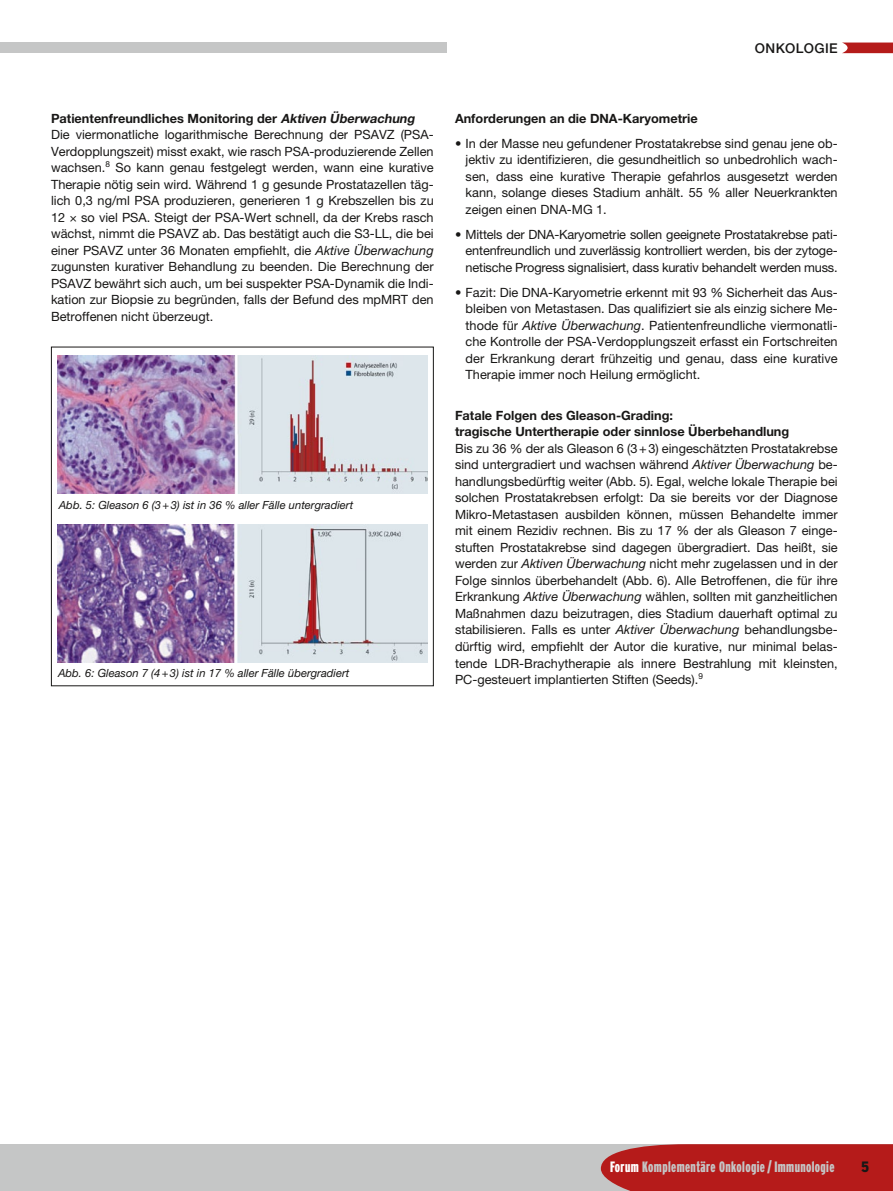
<style>
.page{position:relative;width:893px;height:1191px;background:#fff}
.page>*{position:absolute;margin:0;border:0;box-sizing:border-box;transform-origin:0 0}
.t1{font:900 extra-condensed 15px "Interstate";letter-spacing:.025em;color:#c5c6c6}
.t2{font:900 condensed 15px "Interstate";color:#181716}
.t3{font:500 13.5px "Helvetica Neue";letter-spacing:.025em;color:#181716}
.t4{font:12.75px/16.5px "Helvetica Neue";color:#181716;text-align:justify}
.t5{font:700 12.75px/16.5px "Helvetica Neue";color:#181716}
.t6{font:italic 11.25px "Helvetica Neue";color:#181716}
.s1{font-weight:700}
.s2{font-weight:700;font-style:italic}
.s3{font-style:italic}
.s4{color:#fff}
</style>
<div class="page">
<svg style="left:842px;top:43px;width:51px;height:10px"></svg>
<div style="left:0;top:43px;width:446px;height:10px;background:#c5c6c6"></div>
<div style="left:0;top:1144px;width:893px;height:47px;background:#c5c6c6"></div>
<div style="left:601px;top:1144px;width:292px;height:47px;background:#b51b1a"></div>
<div style="left:51px;top:347px;width:383px;height:339px;border:1px solid #181716"></div>
<img style="left:57px;top:355px;width:370px;height:139px">
<img style="left:57px;top:525px;width:370px;height:137px">
<p class="t3" style="left:755px;top:40px;width:84px">ONKOLOGIE</p>
<p class="t4" style="left:51px;top:110px;width:384px;text-align:left"><span class="s1">Patientenfreundliches Monitoring der</span> <span class="s2">Aktiven Überwachung </span>Die viermonatliche logarithmische Berechnung der PSAVZ (PSA-Verdopplungszeit) misst exakt, wie rasch PSA-produzierende Zellen wachsen.<sup>8</sup> So kann genau festgelegt werden, wann eine kurative Therapie nötig sein wird. Während 1 g gesunde Prostatazellen täg&shy;lich 0,3 ng/ml PSA produzieren, generieren 1 g Krebszellen bis zu 12 × so viel PSA. Steigt der PSA-Wert schnell, da der Krebs rasch wächst, nimmt die PSAVZ ab. Das bestätigt auch die S3-LL, die bei einer PSAVZ unter 36 Monaten empfiehlt, die <span class="s3">Aktive Überwachung </span>zugunsten kurativer Behandlung zu beenden. Die Berechnung der PSAVZ bewährt sich auch, um bei suspekter PSA-Dynamik die Indi&shy;kation zur Biopsie zu begründen, falls der Befund des mpMRT den Betroffenen nicht überzeugt.</p>
<p class="t5" style="left:455px;top:110px;width:244px">Anforderungen an die DNA-Karyometrie</p>
<p class="t4" style="left:466px;top:135px;width:374px;text-indent:-11px">• In der Masse neu gefundener Prostatakrebse sind genau jene ob&shy;jektiv zu identifizieren, die gesundheitlich so unbedrohlich wach&shy;sen, dass eine kurative Therapie gefahrlos ausgesetzt werden kann, solange dieses Stadium anhält. 55 % aller Neuerkrankten zeigen einen DNA-MG 1.</p>
<p class="t4" style="left:466px;top:226px;width:374px;text-indent:-11px">• Mittels der DNA-Karyometrie sollen geeignete Prostatakrebse pati&shy;entenfreundlich und zuverlässig kontrolliert werden, bis der zytoge&shy;netische Progress signalisiert, dass kurativ behandelt werden muss.</p>
<p class="t4" style="left:466px;top:284px;width:374px;text-indent:-11px">• Fazit: Die DNA-Karyometrie erkennt mit 93 % Sicherheit das Aus&shy;bleiben von Metastasen. Das qualifiziert sie als einzig sichere Me&shy;thode für <span class="s3">Aktive Überwachung</span>. Patientenfreundliche viermonatli&shy;che Kontrolle der PSA-Verdopplungszeit erfasst ein Fortschreiten der Erkrankung derart frühzeitig und genau, dass eine kurative Therapie immer noch Heilung ermöglicht.</p>
<p class="t5" style="left:455px;top:407px;width:336px">Fatale Folgen des Gleason-Grading:<br>tragische Untertherapie oder sinnlose Überbehandlung</p>
<p class="t4" style="left:455px;top:440px;width:384px">Bis zu 36 % der als Gleason 6 (3+3) eingeschätzten Prostatakrebse sind untergradiert und wachsen während <span class="s3">Aktiver Überwachung</span> be&shy;handlungsbedürftig weiter (Abb. 5). Egal, welche lokale Therapie bei solchen Prostatakrebsen erfolgt: Da sie bereits vor der Diagnose Mikro-Metastasen ausbilden können, müssen Behandelte immer mit einem Rezidiv rechnen. Bis zu 17 % der als Gleason 7 einge&shy;stuften Prostatakrebse sind dagegen übergradiert. Das heißt, sie werden zur <span class="s3">Aktiven Überwachung</span> nicht mehr zugelassen und in der Folge sinnlos überbehandelt (Abb. 6). Alle Betroffenen, die für ihre Erkrankung <span class="s3">Aktive Überwachung</span> wählen, sollten mit ganzheitlichen Maßnahmen dazu beizutragen, dies Stadium dauerhaft optimal zu stabilisieren. Falls es unter <span class="s3">Aktiver Überwachung</span> behandlungsbe&shy;dürftig wird, empfiehlt der Autor die kurative, nur minimal belas&shy;tende LDR-Brachytherapie als innere Bestrahlung mit kleinsten, PC-gesteuert implantierten Stiften (Seeds).<sup>9</sup></p>
<p class="t6" style="left:59px;top:498px;width:296px">Abb. 5: Gleason 6 (3+3) ist in 36 % aller Fälle untergradiert</p>
<p class="t6" style="left:58px;top:666px;width:293px">Abb. 6: Gleason 7 (4+3) ist in 17 % aller Fälle übergradiert</p>
<p class="t1" style="left:610px;top:1158px;width:226px"><span class="s4">Forum</span> Komplementäre Onkologie / Immunologie</p>
<p class="t2" style="left:861px;top:1158px;width:10px">5</p>
</div>
